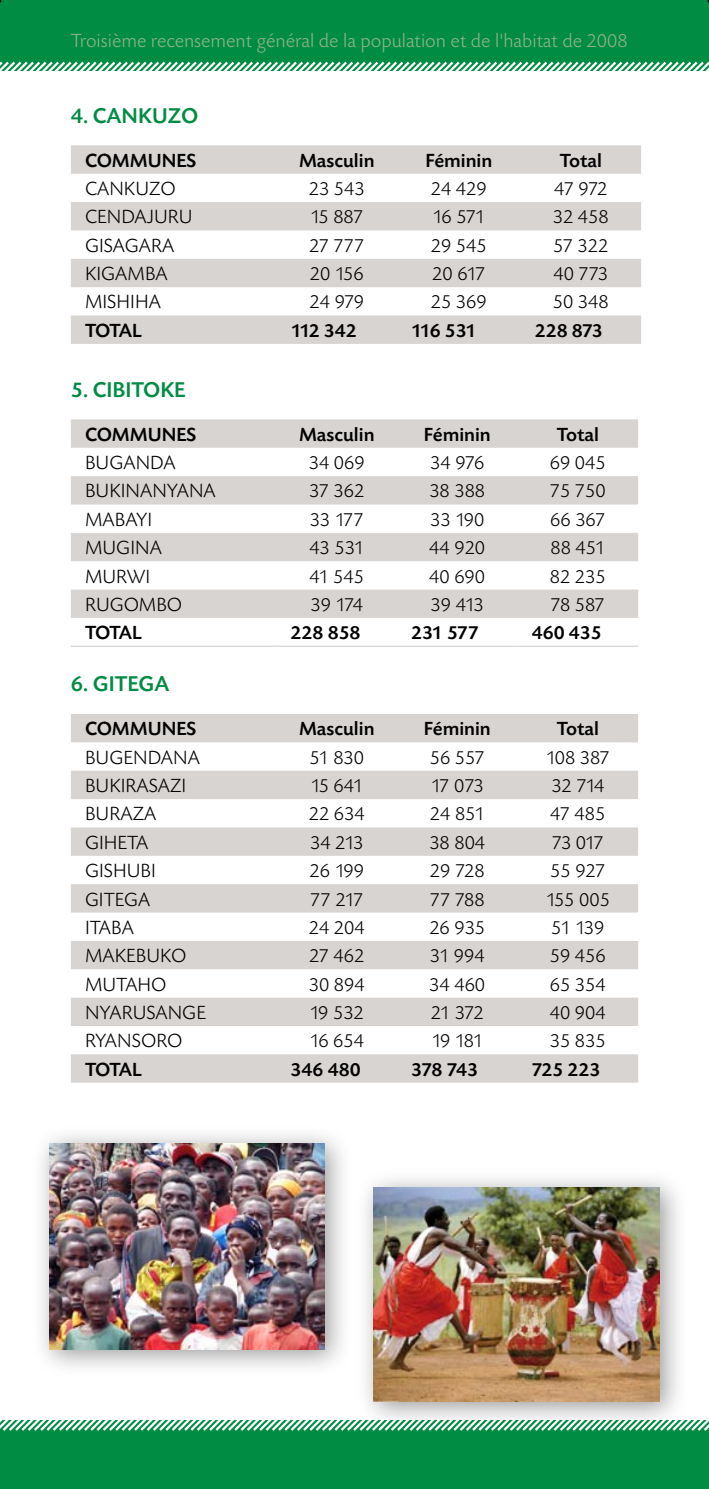
<style>
.page{position:relative;width:709px;height:1489px;background:#fff}
.page>*{position:absolute;margin:0;border:0;box-sizing:border-box;transform-origin:0 0}
.t1{font:500 22.5px "Today SB";color:#008c43}
.t2{font:300 20px "Today SB";color:#000}
.t3{font:500 20px "Today SB";color:#000}
.t4{font:300 20px "Today SB";color:#8fb688}
</style>
<div class="page">
<div style="left:0;top:1420px;width:709px;height:68px;background:#008c43"></div>
<div style="left:0;top:0;width:709px;height:71px;background:#008c43"></div>
<svg style="left:0;top:61px;width:709px;height:10px"></svg>
<svg style="left:0;top:1420px;width:709px;height:11px"></svg>
<svg style="left:71px;top:714px;width:567px;height:368px;fill:#d8d4d2"></svg>
<svg style="left:71px;top:419px;width:567px;height:199px;fill:#d8d4d2"></svg>
<hr style="left:71px;top:645px;width:205px;height:2px;background:#d8d4d2">
<hr style="left:276px;top:645px;width:121px;height:2px;background:#d8d4d2">
<hr style="left:397px;top:645px;width:120px;height:2px;background:#d8d4d2">
<hr style="left:517px;top:645px;width:121px;height:2px;background:#d8d4d2">
<svg style="left:71px;top:145px;width:570px;height:199px;fill:#d8d4d2"></svg>
<div style="left:30px;top:1123px;width:320px;height:252px;background:#000;opacity:.4"></div>
<img style="left:50px;top:1143px;width:274px;height:205px">
<div style="left:354px;top:1167px;width:332px;height:261px;background:#000;opacity:.4"></div>
<img style="left:373px;top:1187px;width:286px;height:214px">
<p class="t4" style="left:71px;top:30px;width:558px">Troisième recensement général de la population et de l'habitat de 2008</p>
<p class="t1" style="left:71px;top:103px;width:129px">4. CANKUZO</p>
<p class="t3" style="left:85px;top:150px;width:113px">COMMUNES</p>
<p class="t3" style="left:299px;top:150px;width:77px">Masculin</p>
<p class="t3" style="left:425px;top:150px;width:68px">Féminin</p>
<p class="t3" style="left:560px;top:150px;width:44px">Total</p>
<p class="t2" style="left:85px;top:178px;width:92px">CANKUZO</p>
<p class="t2" style="left:309px;top:178px;width:57px">23 543</p>
<p class="t2" style="left:431px;top:178px;width:57px">24 429</p>
<p class="t2" style="left:554px;top:178px;width:55px">47 972</p>
<p class="t2" style="left:85px;top:206px;width:109px">CENDAJURU</p>
<p class="t2" style="left:310px;top:206px;width:55px">15 887</p>
<p class="t2" style="left:432px;top:206px;width:54px">16 571</p>
<p class="t2" style="left:553px;top:206px;width:57px">32 458</p>
<p class="t2" style="left:85px;top:235px;width:91px">GISAGARA</p>
<p class="t2" style="left:309px;top:235px;width:57px">27 777</p>
<p class="t2" style="left:431px;top:235px;width:57px">29 545</p>
<p class="t2" style="left:553px;top:235px;width:57px">57 322</p>
<p class="t2" style="left:85px;top:263px;width:84px">KIGAMBA</p>
<p class="t2" style="left:310px;top:263px;width:55px">20 156</p>
<p class="t2" style="left:432px;top:263px;width:54px">20 617</p>
<p class="t2" style="left:553px;top:263px;width:56px">40 773</p>
<p class="t2" style="left:85px;top:291px;width:77px">MISHIHA</p>
<p class="t2" style="left:309px;top:291px;width:56px">24 979</p>
<p class="t2" style="left:431px;top:291px;width:57px">25 369</p>
<p class="t2" style="left:553px;top:291px;width:57px">50 348</p>
<p class="t3" style="left:85px;top:320px;width:58px">TOTAL</p>
<p class="t3" style="left:291px;top:320px;width:68px">112 342</p>
<p class="t3" style="left:411px;top:320px;width:67px">116 531</p>
<p class="t3" style="left:535px;top:320px;width:70px">228 873</p>
<p class="t1" style="left:71px;top:377px;width:116px">5. CIBITOKE</p>
<p class="t3" style="left:85px;top:424px;width:113px">COMMUNES</p>
<p class="t3" style="left:299px;top:424px;width:77px">Masculin</p>
<p class="t3" style="left:424px;top:424px;width:68px">Féminin</p>
<p class="t3" style="left:557px;top:424px;width:44px">Total</p>
<p class="t2" style="left:85px;top:452px;width:92px">BUGANDA</p>
<p class="t2" style="left:309px;top:452px;width:57px">34 069</p>
<p class="t2" style="left:430px;top:452px;width:55px">34 976</p>
<p class="t2" style="left:550px;top:452px;width:57px">69 045</p>
<p class="t2" style="left:85px;top:480px;width:132px">BUKINANYANA</p>
<p class="t2" style="left:309px;top:480px;width:57px">37 362</p>
<p class="t2" style="left:429px;top:480px;width:57px">38 388</p>
<p class="t2" style="left:550px;top:480px;width:57px">75 750</p>
<p class="t2" style="left:85px;top:509px;width:69px">MABAYI</p>
<p class="t2" style="left:310px;top:509px;width:56px">33 177</p>
<p class="t2" style="left:430px;top:509px;width:56px">33 190</p>
<p class="t2" style="left:550px;top:509px;width:57px">66 367</p>
<p class="t2" style="left:85px;top:537px;width:78px">MUGINA</p>
<p class="t2" style="left:309px;top:537px;width:56px">43 531</p>
<p class="t2" style="left:429px;top:537px;width:57px">44 920</p>
<p class="t2" style="left:550px;top:537px;width:56px">88 451</p>
<p class="t2" style="left:85px;top:565px;width:67px">MURWI</p>
<p class="t2" style="left:309px;top:565px;width:56px">41 545</p>
<p class="t2" style="left:429px;top:565px;width:57px">40 690</p>
<p class="t2" style="left:550px;top:565px;width:57px">82 235</p>
<p class="t2" style="left:85px;top:594px;width:99px">RUGOMBO</p>
<p class="t2" style="left:310px;top:594px;width:54px">39 174</p>
<p class="t2" style="left:430px;top:594px;width:55px">39 413</p>
<p class="t2" style="left:550px;top:594px;width:56px">78 587</p>
<p class="t3" style="left:85px;top:622px;width:58px">TOTAL</p>
<p class="t3" style="left:290px;top:622px;width:71px">228 858</p>
<p class="t3" style="left:411px;top:622px;width:70px">231 577</p>
<p class="t3" style="left:531px;top:622px;width:71px">460 435</p>
<p class="t1" style="left:71px;top:672px;width:100px">6. GITEGA</p>
<p class="t3" style="left:85px;top:718px;width:113px">COMMUNES</p>
<p class="t3" style="left:299px;top:718px;width:77px">Masculin</p>
<p class="t3" style="left:424px;top:718px;width:68px">Féminin</p>
<p class="t3" style="left:557px;top:718px;width:44px">Total</p>
<p class="t2" style="left:85px;top:746px;width:116px">BUGENDANA</p>
<p class="t2" style="left:309px;top:746px;width:56px">51 830</p>
<p class="t2" style="left:430px;top:746px;width:57px">56 557</p>
<p class="t2" style="left:545px;top:746px;width:66px">108 387</p>
<p class="t2" style="left:85px;top:775px;width:103px">BUKIRASAZI</p>
<p class="t2" style="left:310px;top:775px;width:54px">15 641</p>
<p class="t2" style="left:431px;top:775px;width:54px">17 073</p>
<p class="t2" style="left:551px;top:775px;width:54px">32 714</p>
<p class="t2" style="left:85px;top:803px;width:73px">BURAZA</p>
<p class="t2" style="left:309px;top:803px;width:57px">22 634</p>
<p class="t2" style="left:430px;top:803px;width:56px">24 851</p>
<p class="t2" style="left:550px;top:803px;width:57px">47 485</p>
<p class="t2" style="left:85px;top:831px;width:65px">GIHETA</p>
<p class="t2" style="left:310px;top:831px;width:55px">34 213</p>
<p class="t2" style="left:429px;top:831px;width:57px">38 804</p>
<p class="t2" style="left:552px;top:831px;width:53px">73 017</p>
<p class="t2" style="left:85px;top:860px;width:72px">GISHUBI</p>
<p class="t2" style="left:309px;top:860px;width:56px">26 199</p>
<p class="t2" style="left:430px;top:860px;width:56px">29 728</p>
<p class="t2" style="left:550px;top:860px;width:57px">55 927</p>
<p class="t2" style="left:85px;top:888px;width:67px">GITEGA</p>
<p class="t2" style="left:310px;top:888px;width:54px">77 217</p>
<p class="t2" style="left:430px;top:888px;width:57px">77 788</p>
<p class="t2" style="left:545px;top:888px;width:66px">155 005</p>
<p class="t2" style="left:85px;top:916px;width:50px">ITABA</p>
<p class="t2" style="left:309px;top:916px;width:57px">24 204</p>
<p class="t2" style="left:429px;top:916px;width:57px">26 935</p>
<p class="t2" style="left:551px;top:916px;width:55px">51 139</p>
<p class="t2" style="left:85px;top:945px;width:103px">MAKEBUKO</p>
<p class="t2" style="left:309px;top:945px;width:57px">27 462</p>
<p class="t2" style="left:430px;top:945px;width:56px">31 994</p>
<p class="t2" style="left:550px;top:945px;width:57px">59 456</p>
<p class="t2" style="left:85px;top:973px;width:83px">MUTAHO</p>
<p class="t2" style="left:309px;top:973px;width:57px">30 894</p>
<p class="t2" style="left:429px;top:973px;width:57px">34 460</p>
<p class="t2" style="left:550px;top:973px;width:57px">65 354</p>
<p class="t2" style="left:85px;top:1001px;width:123px">NYARUSANGE</p>
<p class="t2" style="left:309px;top:1001px;width:56px">19 532</p>
<p class="t2" style="left:431px;top:1001px;width:54px">21 372</p>
<p class="t2" style="left:550px;top:1001px;width:57px">40 904</p>
<p class="t2" style="left:85px;top:1030px;width:99px">RYANSORO</p>
<p class="t2" style="left:309px;top:1030px;width:56px">16 654</p>
<p class="t2" style="left:431px;top:1030px;width:53px">19 181</p>
<p class="t2" style="left:550px;top:1030px;width:57px">35 835</p>
<p class="t3" style="left:85px;top:1058px;width:58px">TOTAL</p>
<p class="t3" style="left:291px;top:1058px;width:71px">346 480</p>
<p class="t3" style="left:411px;top:1058px;width:68px">378 743</p>
<p class="t3" style="left:531px;top:1058px;width:70px">725 223</p>
</div>
